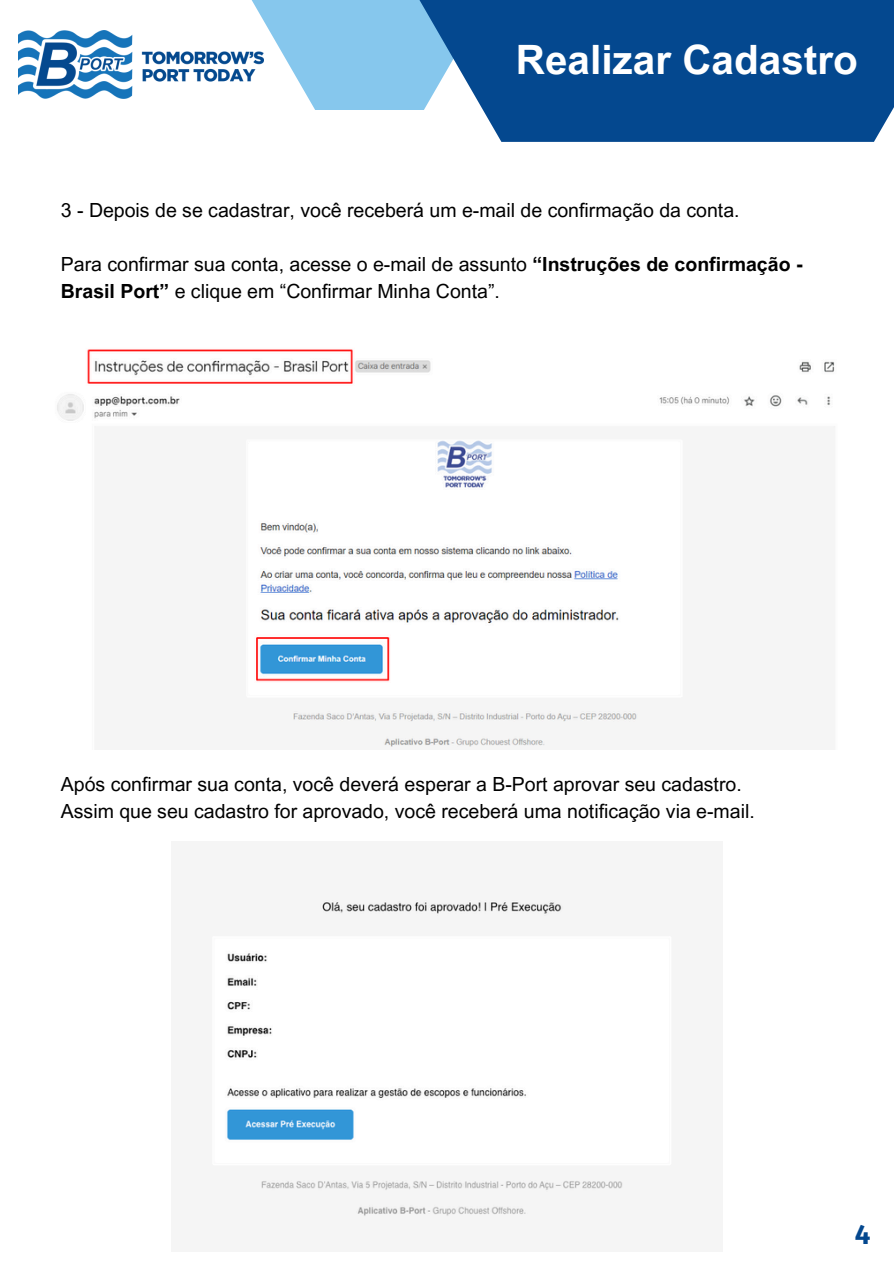
<style>
.page{position:relative;width:894px;height:1264px;background:#fff}
.page>*{position:absolute;margin:0;border:0;box-sizing:border-box;transform-origin:0 0}
.t1{font:700 40.5px "Arial MT Pro";color:#fff}
.t2{font:700 27.75px "Fira Sans";color:#04488f}
.t3{font:19.5px/27px "Arial MT Pro";color:#000}
.s1{font-weight:700}
</style>
<div class="page">
<svg style="left:251px;top:0;width:90px;height:110px;fill:#86c7ed"></svg>
<svg style="left:341px;top:0;width:552px;height:142px;background:#2a68a5"></svg>
<img style="left:18px;top:30px;width:246px;height:69px">
<img style="left:57px;top:349px;width:778px;height:398px">
<img style="left:226px;top:900px;width:397px;height:317px">
<div style="left:268px;top:943px;width:268px;height:26px;background:#fff"></div>
<div style="left:258px;top:972px;width:268px;height:26px;background:#fff"></div>
<div style="left:253px;top:994px;width:268px;height:26px;background:#fff"></div>
<div style="left:273px;top:1019px;width:268px;height:27px;background:#fff"></div>
<div style="left:258px;top:1046px;width:268px;height:26px;background:#fff"></div>
<div style="left:319px;top:514px;width:125px;height:26px;background:#fff"></div>
<p class="t1" style="left:515px;top:45px;width:343px">Realizar Cadastro</p>
<p class="t3" style="left:61px;top:199px;width:680px">3 - Depois de se cadastrar, você receberá um e-mail de confirmação da conta.</p>
<p class="t3" style="left:61px;top:253px;width:743px">Para confirmar sua conta, acesse o e-mail de assunto <span class="s1">“Instruções de confirmação -<br>Brasil Port”</span> e clique em “Confirmar Minha Conta”.</p>
<p class="t3" style="left:61px;top:772px;width:682px">Após confirmar sua conta, você deverá esperar a B-Port aprovar seu cadastro.</p>
<p class="t3" style="left:61px;top:799px;width:695px">Assim que seu cadastro for aprovado, você receberá uma notificação via e-mail.</p>
<p class="t2" style="left:854px;top:1217px;width:17px">4</p>
</div>
